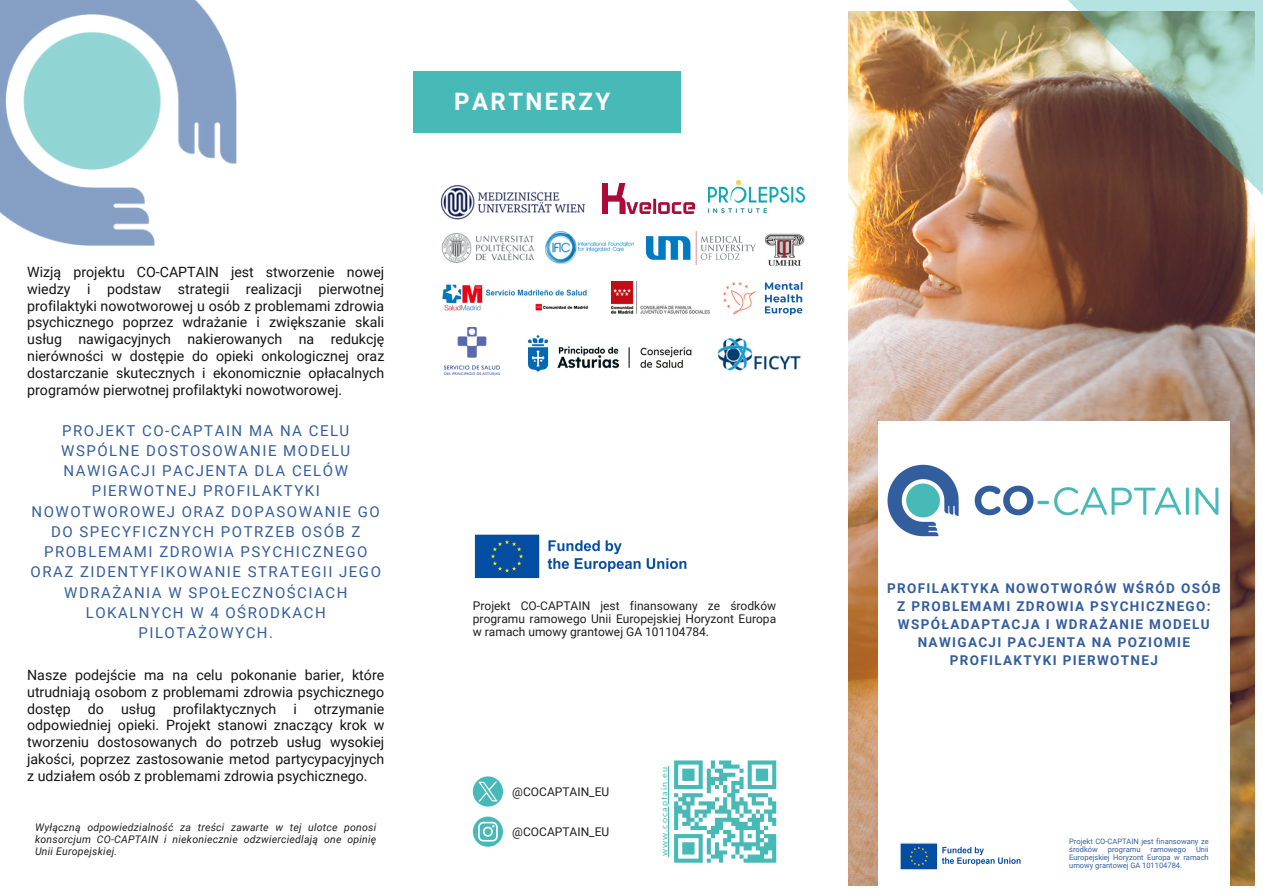
<style>
.page{position:relative;width:1263px;height:894px;background:#fff}
.page>*{position:absolute;margin:0;border:0;box-sizing:border-box;transform-origin:0 0}
.t1{font:700 24px "Roboto";letter-spacing:.1em;color:#fff}
.t2{font:15px/20.2px "Roboto";letter-spacing:.1em;color:#335e9e;text-align:center}
.t3{font:14.25px/16.8px "Roboto";color:#141414;text-align:justify}
.t4{font:700 13.5px/18px "Roboto";letter-spacing:.1em;color:#335e9e;text-align:center}
.t5{font:12px/13px "Roboto";color:#1f1f1f;text-align:justify}
.t6{font:italic 10.5px/12.3px "Roboto";letter-spacing:.02em;color:#1f1f1f;text-align:justify}
.t7{font:9px "Lato";letter-spacing:.12em;color:#47bab7}
.t8{font:7.5px/8.1px "Roboto";color:#335e9e}
</style>
<div class="page">
<img style="left:849px;top:12px;width:406px;height:873px">
<div style="left:878px;top:421px;width:351px;height:472px;background:#fff"></div>
<img style="left:887px;top:464px;width:332px;height:73px">
<img style="left:900px;top:842px;width:121px;height:27px">
<svg style="left:1018px;top:0;width:245px;height:285px;background:#827365"></svg>
<img style="left:440px;top:185px;width:146px;height:35px">
<img style="left:602px;top:184px;width:93px;height:29px">
<img style="left:709px;top:180px;width:95px;height:32px">
<img style="left:441px;top:233px;width:93px;height:30px">
<img style="left:545px;top:232px;width:88px;height:31px">
<img style="left:647px;top:232px;width:109px;height:32px">
<img style="left:442px;top:284px;width:146px;height:27px">
<img style="left:611px;top:281px;width:98px;height:33px">
<img style="left:764px;top:233px;width:41px;height:34px">
<img style="left:444px;top:327px;width:55px;height:48px">
<img style="left:528px;top:335px;width:164px;height:36px">
<img style="left:717px;top:338px;width:84px;height:33px">
<img style="left:474px;top:534px;width:213px;height:45px">
<img style="left:0;top:0;width:237px;height:246px">
<div style="left:413px;top:72px;width:268px;height:61px;background:#47bab7"></div>
<svg style="left:674px;top:760px;width:102px;height:102px"></svg>
<hr style="left:744px;top:858px;width:32px;height:4px;background:#47bab7">
<svg style="left:473px;top:776px;width:30px;height:30px"></svg>
<svg style="left:473px;top:816px;width:30px;height:30px"></svg>
<img style="left:723px;top:282px;width:80px;height:33px">
<hr style="left:668px;top:765px;width:1px;height:91px;background:#47bab7">
<p class="t3" style="left:27px;top:263px;width:359px">Wizją projektu CO-CAPTAIN jest stworzenie nowej wiedzy i podstaw strategii realizacji pierwotnej profilaktyki nowotworowej u osób z problemami zdrowia psychicznego poprzez wdrażanie i zwiększanie skali usług nawigacyjnych nakierowanych na redukcję nierówności w dostępie do opieki onkologicznej oraz dostarczanie skutecznych i ekonomicznie opłacalnych programów pierwotnej profilaktyki nowotworowej.</p>
<h5 class="t2" style="left:31px;top:420px;width:352px">PROJEKT CO-CAPTAIN MA NA CELU<br>WSPÓLNE DOSTOSOWANIE MODELU<br>NAWIGACJI PACJENTA DLA CELÓW<br>PIERWOTNEJ PROFILAKTYKI<br>NOWOTWOROWEJ ORAZ DOPASOWANIE GO<br>DO SPECYFICZNYCH POTRZEB OSÓB Z<br>PROBLEMAMI ZDROWIA PSYCHICZNEGO<br>ORAZ ZIDENTYFIKOWANIE STRATEGII JEGO<br>WDRAŻANIA W SPOŁECZNOŚCIACH<br>LOKALNYCH W 4 OŚRODKACH<br>PILOTAŻOWYCH.</h5>
<p class="t3" style="left:27px;top:666px;width:359px">Nasze podejście ma na celu pokonanie barier, które utrudniają osobom z problemami zdrowia psychicznego dostęp do usług profilaktycznych i otrzymanie odpowiedniej opieki. Projekt stanowi znaczący krok w tworzeniu dostosowanych do potrzeb usług wysokiej jakości, poprzez zastosowanie metod partycypacyjnych z udziałem osób z problemami zdrowia psychicznego.</p>
<p class="t6" style="left:35px;top:821px;width:343px">Wyłączną odpowiedzialność za treści zawarte w tej ulotce ponosi konsorcjum CO-CAPTAIN i niekoniecznie odzwierciedlają one opinię Unii Europejskiej.</p>
<h6 class="t1" style="left:454px;top:87px;width:158px">PARTNERZY</h6>
<p class="t5" style="left:473px;top:599px;width:305px">Projekt CO-CAPTAIN jest finansowany ze środków programu ramowego Unii Europejskiej Horyzont Europa w ramach umowy grantowej GA 101104784.</p>
<h5 class="t5" style="left:512px;top:785px;width:99px">@COCAPTAIN_EU</h5>
<p class="t5" style="left:512px;top:825px;width:99px">@COCAPTAIN_EU</p>
<p class="t7" style="left:658px;top:856px;width:91px;rotate:-90deg">www.cocaptain.eu</p>
<p class="t4" style="left:887px;top:579px;width:335px">PROFILAKTYKA NOWOTWORÓW WŚRÓD OSÓB Z PROBLEMAMI ZDROWIA PSYCHICZNEGO:<br>WSPÓŁADAPTACJA I WDRAŻANIE MODELU NAWIGACJI PACJENTA NA POZIOMIE PROFILAKTYKI PIERWOTNEJ</p>
<p class="t8" style="left:1069px;top:837px;width:141px">Projekt CO-CAPTAIN jest finansowany ze środków</p>
<p class="t8" style="left:1069px;top:845px;width:141px;text-align:justify;text-indent:127px">Unii Europejskiej Horyzont Europa w ramach umowy grantowej GA 101104784.</p>
<p class="t8" style="left:1108px;top:845px;width:34px">programu</p>
<p class="t8" style="left:1150px;top:845px;width:37px">ramowego</p>
</div>
